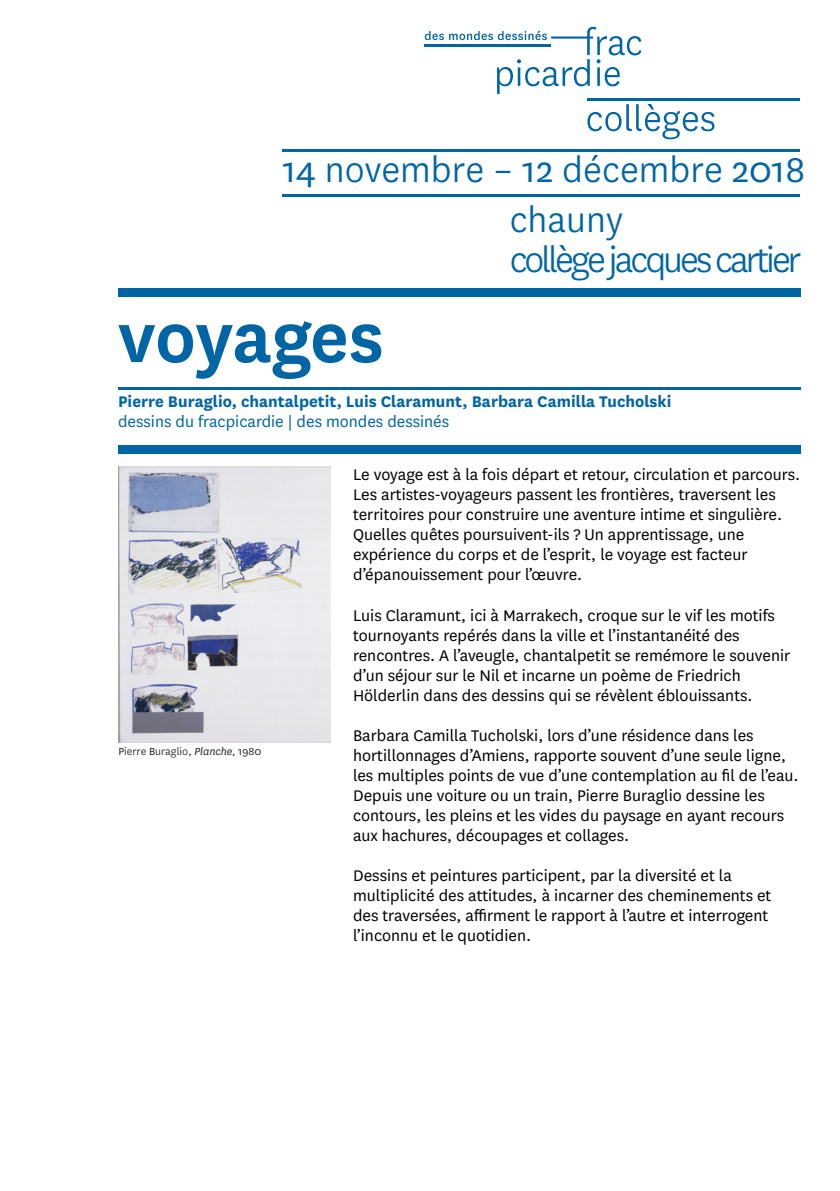
<style>
.page{position:relative;width:840px;height:1191px;background:#fff}
.page>*{position:absolute;margin:0;border:0;box-sizing:border-box;transform-origin:0 0}
.t1{font:600 80px "National";letter-spacing:-.005em;color:#0065a4}
.t2{font:40px "National Frac";color:#0065a4}
.t3{font:40px "National Frac";letter-spacing:-.075em;color:#0065a4}
.t4{font:18px/20px "National";color:#000}
.t5{font:700 18px "National";color:#0065a4}
.t6{font:18px "National";color:#0065a4}
.t7{font:12px "National Frac";color:#231f20}
.s1{font-family:"National";font-style:italic}
</style>
<div class="page">
<hr style="left:282px;top:194px;width:517px;height:3px;background:#0065a4">
<div style="left:118px;top:288px;width:681px;height:9px;background:#0065a4"></div>
<hr style="left:118px;top:387px;width:681px;height:2px;background:#0065a4">
<div style="left:118px;top:446px;width:681px;height:8px;background:#0065a4"></div>
<hr style="left:282px;top:150px;width:517px;height:2px;background:#0065a4">
<hr style="left:587px;top:98px;width:212px;height:2px;background:#0065a4">
<svg style="left:587px;top:104px;width:127px;height:35px"></svg>
<svg style="left:424px;top:27px;width:217px;height:67px"></svg>
<hr style="left:424px;top:44px;width:127px;height:2px;background:#0065a4">
<img style="left:118px;top:466px;width:212px;height:276px">
<p class="t2" style="left:282px;top:147px;width:524px">14 novembre – 12 décembre 2018</p>
<p class="t2" style="left:509px;top:197px;width:115px">chauny</p>
<p class="t3" style="left:509px;top:237px;width:293px">collège jacques cartier</p>
<p class="t1" style="left:118px;top:282px;width:267px">voyages</p>
<p class="t5" style="left:118px;top:389px;width:554px">Pierre Buraglio, chantalpetit, Luis Claramunt, Barbara Camilla Tucholski</p>
<p class="t6" style="left:118px;top:410px;width:332px">dessins du fracpicardie | des mondes dessinés</p>
<p class="t7" style="left:118px;top:744px;width:144px">Pierre Buraglio, <span class="s1">Planche</span>, 1980</p>
<p class="t4" style="left:353px;top:464px;width:448px">Le voyage est à la fois départ et retour, circulation et parcours.<br>Les artistes-voyageurs passent les frontières, traversent les territoires pour construire une aventure intime et singulière.<br>Quelles quêtes poursuivent-ils ? Un apprentissage, une expérience du corps et de l’esprit, le voyage est facteur d’épanouissement pour l’œuvre.</p>
<p class="t4" style="left:353px;top:604px;width:438px">Luis Claramunt, ici à Marrakech, croque sur le vif les motifs tournoyants repérés dans la ville et l’instantanéité des rencontres. A l’aveugle, chantalpetit se remémore le souvenir d’un séjour sur le Nil et incarne un poème de Friedrich Hölderlin dans des dessins qui se révèlent éblouissants.</p>
<p class="t4" style="left:353px;top:724px;width:447px">Barbara Camilla Tucholski, lors d’une résidence dans les hortillonnages d’Amiens, rapporte souvent d’une seule ligne, les multiples points de vue d’une contemplation au fil de l’eau.<br>Depuis une voiture ou un train, Pierre Buraglio dessine les contours, les pleins et les vides du paysage en ayant recours aux hachures, découpages et collages.</p>
<p class="t4" style="left:353px;top:864px;width:419px">Dessins et peintures participent, par la diversité et la multiplicité des attitudes, à incarner des cheminements et des traversées, affirment le rapport à l’autre et interrogent l’inconnu et le quotidien.</p>
</div>
